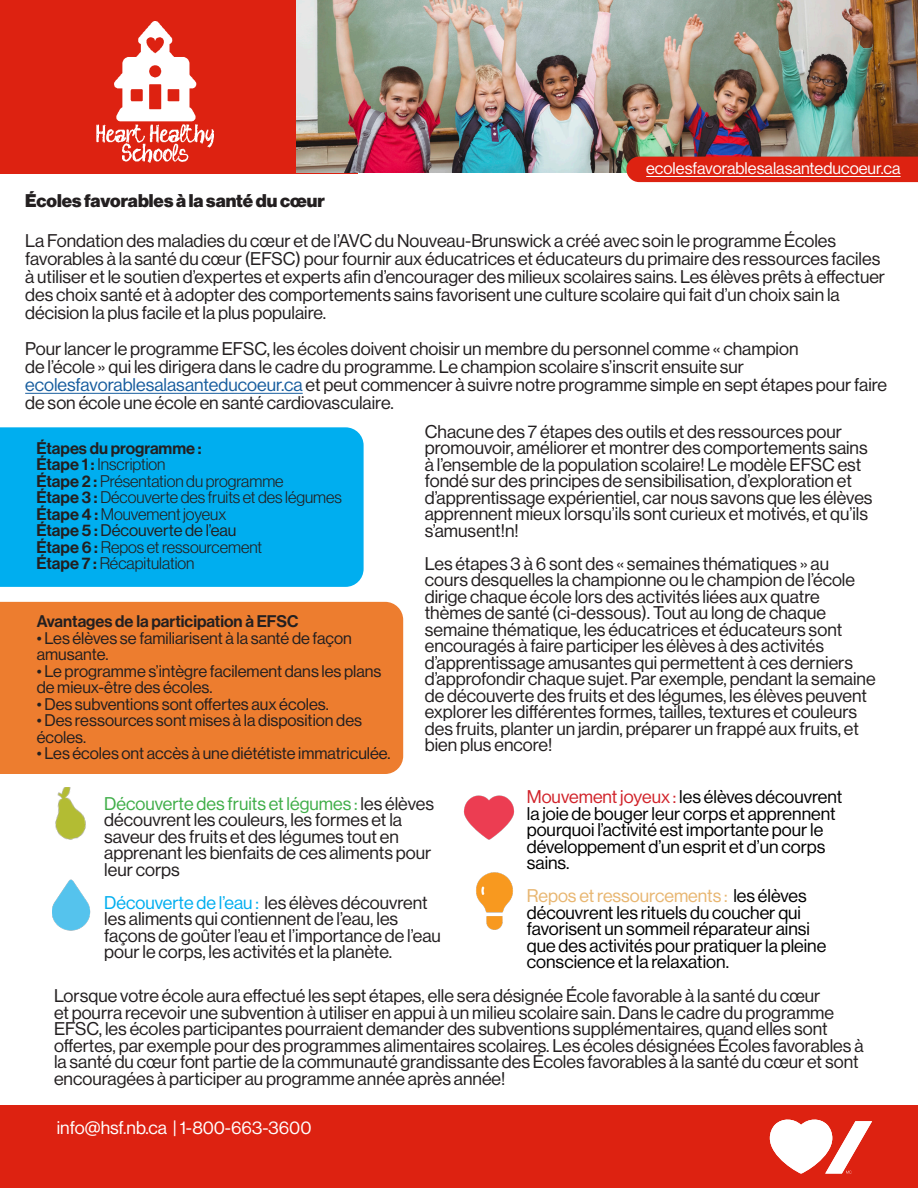
<style>
.page{position:relative;width:918px;height:1188px;background:#fff}
.page>*{position:absolute;margin:0;border:0;box-sizing:border-box;transform-origin:0 0}
.t1{font:18px/16.5px "N Haas Grotesk DS Pro 55 Rg";color:#231f20}
.t2{font:18px/16.5px "N Haas Grotesk DS Pro 55 Rg";color:#000}
.t3{font:18px "N Haas Grotesk DS Pro 95 Blk";color:#231f20}
.t4{font:18px "N Haas Grotesk DS Pro 55 Rg";color:#fff}
.t5{font:16.5px/16.5px "N Haas Grotesk DS Pro 55 Rg";color:#231f20}
.t6{font:16.5px/16.5px "N Haas Grotesk DS Pro 45 Lt";color:#231f20}
.t7{font:16.5px/16.5px "N Haas Grotesk DS Pro 65 Md";color:#231f20}
.t8{font:16.5px "N Haas Grotesk DS Pro 55 Rg";color:#fff}
.s1{color:#175d9e}
.s2{font-family:"N Haas Grotesk DS Pro 45 Lt"}
.s3{font-family:"N Haas Grotesk DS Pro 65 Md"}
.s4{font-family:"N Haas Grotesk DS Pro 55 Rg"}
.s5{color:#40ae49}
.s6{color:#00aeef}
.s7{color:#d1232a}
.s8{color:#e8b671}
</style>
<div class="page">
<div style="left:0;top:602px;width:403px;height:172px;background:#ed7d2f"></div>
<div style="left:0;top:1105px;width:918px;height:83px;background:#d21"></div>
<div style="left:0;top:0;width:357px;height:173px;background:#d21"></div>
<img style="left:96px;top:22px;width:118px;height:140px">
<img style="left:297px;top:0;width:621px;height:173px">
<hr style="left:25px;top:393px;width:278px;height:1px;background:#175d9e">
<div style="left:0;top:427px;width:364px;height:160px;background:#00aeef"></div>
<img style="left:55px;top:787px;width:31px;height:53px">
<img style="left:52px;top:879px;width:39px;height:52px">
<div style="left:626px;top:157px;width:292px;height:25px;background:#d21"></div>
<hr style="left:646px;top:176px;width:255px;height:1px;background:#fff">
<img style="left:463px;top:795px;width:52px;height:45px">
<img style="left:476px;top:872px;width:37px;height:58px">
<svg style="left:770px;top:1119px;width:102px;height:55px"></svg>
<p class="t8" style="left:646px;top:159px;width:256px">ecolesfavorablesalasanteducoeur.ca</p>
<p class="t3" style="left:25px;top:190px;width:301px">Écoles favorables à la santé du cœur</p>
<p class="t1" style="left:25px;top:232px;width:861px;line-height:18px">La Fondation des maladies du cœur et de l’AVC du Nouveau-Brunswick a créé avec soin le programme Écoles favorables à la santé du cœur (EFSC) pour fournir aux éducatrices et éducateurs du primaire des ressources faciles à utiliser et le soutien d’expertes et experts afin d’encourager des milieux scolaires sains. Les élèves prêts à effectuer des choix santé et à adopter des comportements sains favorisent une culture scolaire qui fait d’un choix sain la décision la plus facile et la plus populaire.</p>
<p class="t1" style="left:25px;top:340px;width:863px;line-height:18px">Pour lancer le programme EFSC, les écoles doivent choisir un membre du personnel comme « champion<br>de l’école » qui les dirigera dans le cadre du programme. Le champion scolaire s’inscrit ensuite sur <span class="s1">ecolesfavorablesalasanteducoeur.ca</span> et peut commencer à suivre notre programme simple en sept étapes pour faire de son école une école en santé cardiovasculaire.</p>
<p class="t7" style="left:36px;top:440px;width:167px">Étapes du programme :<br>Étape 1 : <span class="s2">Inscription</span></p>
<p class="t6" style="left:36px;top:473px;width:249px"><span class="s3">Étape 2 :</span> Présentation du programme</p>
<p class="t6" style="left:36px;top:489px;width:307px"><span class="s3">Étape 3 :</span> Découverte des fruits et des légumes</p>
<p class="t6" style="left:36px;top:506px;width:227px"><span class="s3">Étape 4 :</span> Mouvement joyeux<br><span class="s3">Étape 5 :</span> <span class="s4">Découverte de l’eau<br></span><span class="s3">Étape 6 :</span> Repos et ressourcement</p>
<p class="t6" style="left:36px;top:555px;width:160px"><span class="s3">Étape 7 :</span> Récapitulation</p>
<p class="t7" style="left:37px;top:614px;width:263px">Avantages de la participation à EFSC</p>
<p class="t5" style="left:37px;top:630px;width:317px">• Les élèves se familiarisent à la santé de façon amusante.</p>
<p class="t5" style="left:37px;top:663px;width:346px">• Le programme s’intègre facilement dans les plans de mieux-être des écoles.</p>
<p class="t5" style="left:37px;top:696px;width:293px">• Des subventions sont offertes aux écoles.</p>
<p class="t5" style="left:37px;top:713px;width:327px">• Des ressources sont mises à la disposition des écoles.</p>
<p class="t5" style="left:37px;top:746px;width:355px">• Les écoles ont accès à une diététiste immatriculée.</p>
<p class="t1" style="left:425px;top:423px;width:449px">Chacune des 7 étapes des outils et des ressources pour promouvoir, améliorer et montrer des comportements sains à l’ensemble de la population scolaire! Le modèle EFSC est fondé sur des principes de sensibilisation, d’exploration et d’apprentissage expérientiel, car nous savons que les élèves apprennent mieux lorsqu’ils sont curieux et motivés, et qu’ils s’amusent!n!</p>
<p class="t1" style="left:425px;top:555px;width:452px">Les étapes 3 à 6 sont des « semaines thématiques » au cours desquelles la championne ou le champion de l’école dirige chaque école lors des activités liées aux quatre thèmes de santé (ci-dessous). Tout au long de chaque semaine thématique, les éducatrices et éducateurs sont encouragés à faire participer les élèves à des activités d’apprentissage amusantes qui permettent à ces derniers d’approfondir chaque sujet. Par exemple, pendant la semaine de découverte des fruits et des légumes, les élèves peuvent explorer les différentes formes, tailles, textures et couleurs des fruits, planter un jardin, préparer un frappé aux fruits, et bien plus encore!</p>
<p class="t1" style="left:104px;top:796px;width:331px"><span class="s5">Découverte des fruits et légumes :</span> les élèves découvrent les couleurs, les formes et la saveur des fruits et des légumes tout en apprenant les bienfaits de ces aliments pour leur corps</p>
<p class="t1" style="left:104px;top:895px;width:338px"><span class="s6">Découverte de l’eau :</span> les élèves découvrent les aliments qui contiennent de l’eau, les façons de goûter l’eau et l’importance de l’eau pour le corps, les activités et la planète.</p>
<p class="t2" style="left:527px;top:789px;width:317px"><span class="s7">Mouvement joyeux :</span> les élèves découvrent la joie de bouger leur corps et apprennent pourquoi l’activité est importante pour le développement d’un esprit et d’un corps sains.</p>
<p class="t2" style="left:527px;top:888px;width:301px"><span class="s8">Repos et ressourcements :</span> les élèves découvrent les rituels du coucher qui favorisent un sommeil réparateur ainsi que des activités pour pratiquer la pleine conscience et la relaxation.</p>
<p class="t1" style="left:54px;top:988px;width:811px">Lorsque votre école aura effectué les sept étapes, elle sera désignée École favorable à la santé du cœur<br>et pourra recevoir une subvention à utiliser en appui à un milieu scolaire sain. Dans le cadre du programme EFSC, les écoles participantes pourraient demander des subventions supplémentaires, quand elles sont offertes, par exemple pour des programmes alimentaires scolaires. Les écoles désignées Écoles favorables à la santé du cœur font partie de la communauté grandissante des Écoles favorables à la santé du cœur et sont encouragées à participer au programme année après année!</p>
<p class="t4" style="left:57px;top:1118px;width:256px">info@hsf.nb.ca | 1-800-663-3600</p>
</div>
